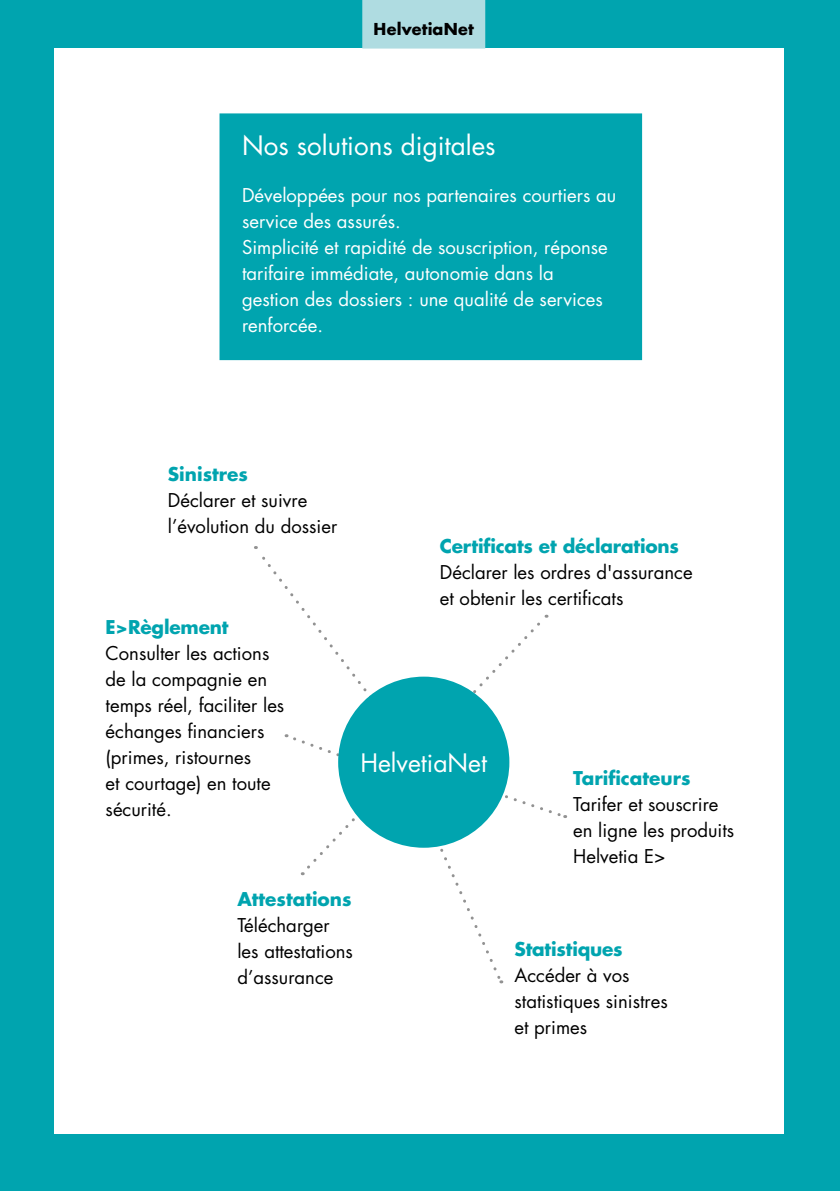
<style>
.page{position:relative;width:840px;height:1191px;background:#fff}
.page>*{position:absolute;margin:0;border:0;box-sizing:border-box;transform-origin:0 0}
.t1{font:26px "Futura Std";color:#fff}
.t2{font:24.8px "Futura Std";color:#fff}
.t3{font:18.4px/26px "Futura Std";color:#000}
.t4{font:18.4px/26px "Futura Std";color:#fff}
.t5{font:700 18.4px "Futura Std";letter-spacing:-.01em;color:#00a4af}
.t6{font:700 16px "Futura Std";letter-spacing:.015em;color:#000}
</style>
<div class="page">
<div style="left:0;top:0;width:839px;height:1191px;background:#00a4af"></div>
<div style="left:54px;top:49px;width:729px;height:1085px;background:#fff"></div>
<div style="left:362px;top:0;width:123px;height:49px;background:#afdce1"></div>
<div style="left:219px;top:113px;width:422px;height:247px;background:#00a4af;border:2px solid #00a4af"></div>
<svg style="left:307px;top:615px;width:240px;height:119px"></svg>
<svg style="left:286px;top:734px;width:279px;height:249px"></svg>
<div style="left:339px;top:677px;width:169px;height:169px;background:#00a4af;border-radius:50%"></div>
<p class="t6" style="left:373px;top:19px;width:102px">HelvetiaNet</p>
<h1 class="t1" style="left:242px;top:128px;width:255px">Nos solutions digitales</h1>
<p class="t4" style="left:242px;top:183px;width:375px">Développées pour nos partenaires courtiers au service des assurés.<br>Simplicité et rapidité de souscription, réponse tarifaire immédiate, autonomie dans la<br>gestion des dossiers : une qualité de services renforcée.</p>
<p class="t5" style="left:168px;top:462px;width:82px">Sinistres</p>
<p class="t3" style="left:168px;top:487px;width:171px">Déclarer et suivre l’évolution du dossier</p>
<p class="t5" style="left:106px;top:615px;width:124px">E&gt;Règlement</p>
<p class="t3" style="left:106px;top:640px;width:180px">Consulter les actions de la compagnie en temps réel, faciliter les échanges financiers (primes, ristournes<br>et courtage) en toute sécurité.</p>
<p class="t5" style="left:439px;top:533px;width:240px">Certificats et déclarations</p>
<p class="t3" style="left:439px;top:559px;width:254px">Déclarer les ordres d'assurance et obtenir les certificats</p>
<h2 class="t2" style="left:360px;top:747px;width:128px">HelvetiaNet</h2>
<p class="t5" style="left:573px;top:765px;width:119px">Tarificateurs</p>
<p class="t3" style="left:573px;top:791px;width:162px">Tarifer et souscrire en ligne les produits<br>Helvetia E&gt;</p>
<p class="t5" style="left:237px;top:887px;width:116px">Attestations</p>
<p class="t3" style="left:237px;top:912px;width:117px">Télécharger les attestations d’assurance</p>
<p class="t5" style="left:514px;top:936px;width:110px">Statistiques</p>
<p class="t3" style="left:514px;top:962px;width:155px">Accéder à vos statistiques sinistres et primes</p>
</div>
